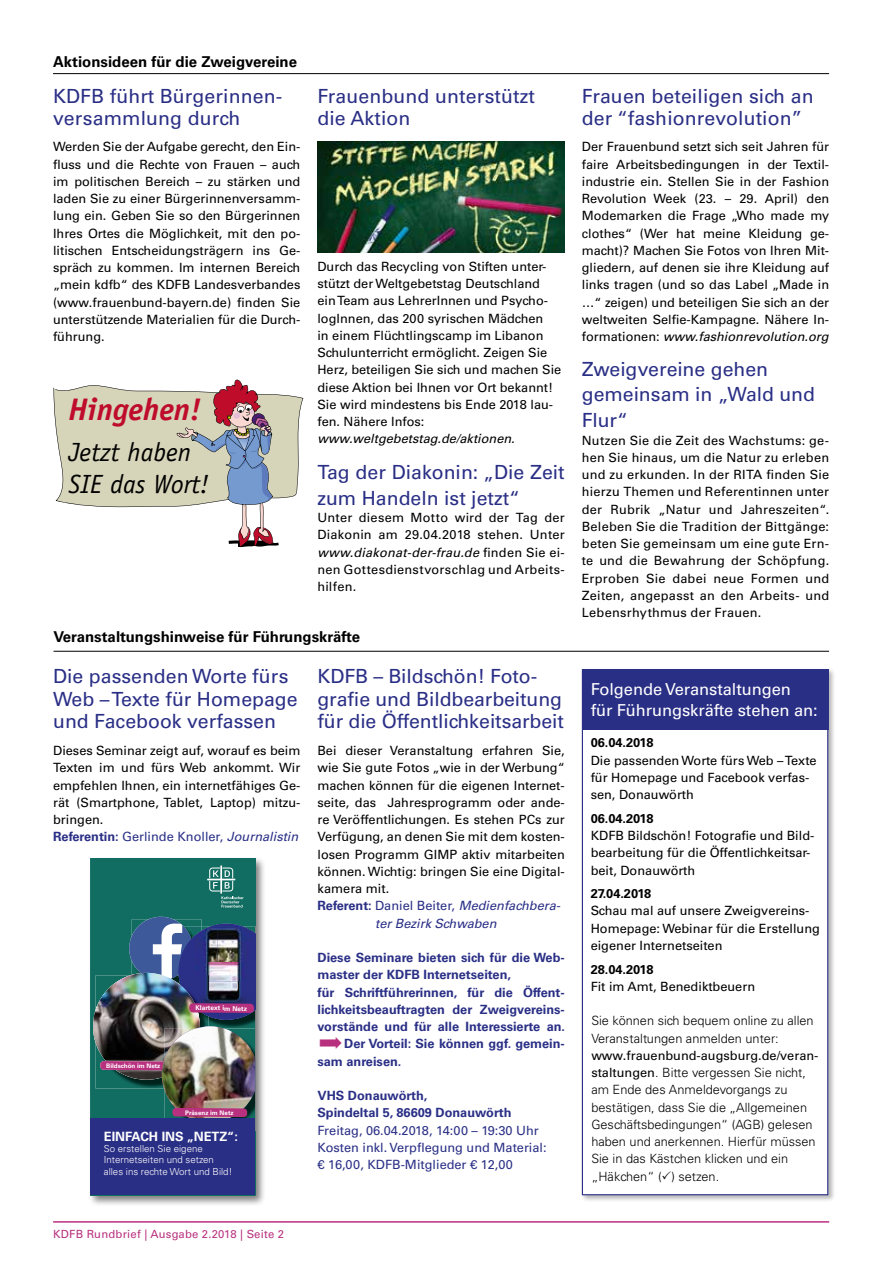
<style>
.page{position:relative;width:893px;height:1263px;background:#fff}
.page>*{position:absolute;margin:0;border:0;box-sizing:border-box;transform-origin:0 0}
.t1{font:italic 700 31.35px "Officina Sans";color:#be0c2a}
.t2{font:italic 26.4px/31.7px "Officina Sans";color:#000}
.t3{font:19.5px/22.5px "Univers LT Std";color:#2a2f86}
.t4{font:16.5px/21px "Univers LT Std";letter-spacing:-.005em;color:#fff}
.t5{font:700 15px "Univers LT Std";color:#000}
.t6{font:12.75px/17.2px "Univers LT Std";color:#000}
.t7{font:300 12.75px/17.2px "Univers LT Std";color:#000}
.t8{font:700 12.75px/17.2px "Univers LT Std";color:#2a2f86}
.t9{font:12.75px/17.2px "Univers LT Std";color:#2a2f86}
.t10{font:italic 12.75px "Univers LT Std";color:#2a2f86}
.t11{font:700 12.75px "Univers LT Std";color:#000}
.t12{font:italic 12.75px "Univers LT Std";color:#000}
.t13{font:700 12.75px "Univers LT Std";color:#fff}
.t14{font:11.25px "Univers LT Std";letter-spacing:.02em;color:#b8317f}
.t15{font:300 9.75px/11.4px "Univers LT Std";color:#fff}
.t16{font:700 6.6px "Univers LT Std";color:#fff}
.t17{font:700 6.3px "Univers LT Std";letter-spacing:-.01em;color:#fff}
.s1{font-style:italic}
.s2{font-weight:700;color:#2a2f86}
.s3{color:#2a2f86}
.s4{font-style:italic;color:#2a2f86}
.s5{font-weight:700;font-style:normal}
.s6{font-style:normal}
.s7{font-weight:400}
</style>
<div class="page">
<hr style="left:53px;top:1221px;width:776px;height:1px;background:#b8317f">
<hr style="left:54px;top:651px;width:775px;height:1px;background:#000">
<div style="left:580px;top:667px;width:256px;height:535px;background:#000;opacity:.3"></div>
<div style="left:582px;top:669px;width:246px;height:526px;background:#fff;border:1px solid #2a2f86"></div>
<div style="left:582px;top:669px;width:246px;height:60px;background:#2a2f86"></div>
<hr style="left:53px;top:73px;width:776px;height:1px;background:#000">
<div style="left:88px;top:856px;width:178px;height:350px;background:#000;opacity:.5"></div>
<div style="left:90px;top:859px;width:165px;height:259px;background:#116d61"></div>
<img style="left:209px;top:1020px;width:46px;height:6px">
<img style="left:96px;top:1046px;width:4px;height:42px">
<img style="left:200px;top:1020px;width:9px;height:6px">
<svg style="left:93px;top:973px;width:107px;height:107px"></svg>
<img style="left:94px;top:973px;width:35px;height:46px">
<img style="left:129px;top:917px;width:126px;height:103px">
<img style="left:100px;top:1026px;width:155px;height:92px">
<svg style="left:207px;top:865px;width:37px;height:42px;background:#3f897f"></svg>
<div style="left:90px;top:1118px;width:165px;height:77px;background:#2a2f86"></div>
<svg style="left:251px;top:1196px;width:8px;height:8px"></svg>
<img style="left:317px;top:141px;width:248px;height:112px">
<svg style="left:54px;top:379px;width:249px;height:168px"></svg>
<p class="t5" style="left:53px;top:53px;width:246px">Aktionsideen für die Zweigvereine</p>
<h3 class="t3" style="left:53px;top:85px;width:231px">KDFB führt Bürgerinnen&shy;versammlung durch</h3>
<p class="t6" style="left:53px;top:138px;width:249px;text-align:justify">Werden Sie der Aufgabe gerecht, den Ein&shy;fluss und die Rechte von Frauen – auch im politischen Bereich – zu stärken und laden Sie zu einer Bürgerinnenversamm&shy;lung ein. Geben Sie so den Bürgerinnen Ihres Ortes die Möglichkeit, mit den po&shy;litischen Entscheidungsträgern ins Ge&shy;spräch zu kommen. Im internen Bereich „mein kdfb“ des KDFB Landesverbandes (www.frauenbund-bayern.de) finden Sie unterstützende Materialien für die Durch&shy;führung.</p>
<h1 class="t1" style="left:68px;top:390px;width:134px">Hingehen!</h1>
<h2 class="t2" style="left:68px;top:437px;width:142px">Jetzt haben<br>SIE das Wort!</h2>
<h3 class="t3" style="left:317px;top:85px;width:219px">Frauenbund unterstützt die Aktion</h3>
<p class="t6" style="left:317px;top:258px;width:245px">Durch das Recycling von Stiften unter&shy;stützt der Weltgebetstag Deutschland ein Team aus LehrerInnen und Psycho&shy;logInnen, das 200 syrischen Mädchen<br>in einem Flüchtlingscamp im Libanon Schulunterricht ermöglicht. Zeigen Sie Herz, beteiligen Sie sich und machen Sie diese Aktion bei Ihnen vor Ort bekannt!<br>Sie wird mindestens bis Ende 2018 lau&shy;fen. Nähere Infos:</p>
<p class="t12" style="left:317px;top:431px;width:199px">www.weltgebetstag.de/aktionen.</p>
<h3 class="t3" style="left:317px;top:459px;width:249px;line-height:26px">Tag der Diakonin: „Die Zeit zum Handeln ist jetzt“</h3>
<p class="t6" style="left:317px;top:509px;width:249px;text-align:justify">Unter diesem Motto wird der Tag der Diakonin am 29.04.2018 stehen. Unter <span class="s1">www.diakonat-der-frau.de</span> finden Sie ei&shy;nen Gottesdienstvorschlag und Arbeits&shy;hilfen.</p>
<p class="t5" style="left:54px;top:628px;width:308px">Veranstaltungshinweise für Führungskräfte</p>
<h3 class="t3" style="left:53px;top:665px;width:246px">Die passenden Worte fürs<br>Web – Texte für Homepage und Facebook verfassen</h3>
<p class="t6" style="left:53px;top:742px;width:249px">Dieses Seminar zeigt auf, worauf es beim Texten im und fürs Web ankommt. Wir empfehlen Ihnen, ein internetfähiges Ge&shy;rät (Smartphone, Tablet, Laptop) mitzu&shy;bringen.<br><span class="s2">Referentin:</span> <span class="s3">Gerlinde Knoller,</span> <span class="s4">Journalistin</span></p>
<h3 class="t3" style="left:317px;top:665px;width:248px">KDFB – Bildschön! Foto&shy;grafie und Bildbearbeitung für die Öffentlichkeitsarbeit</h3>
<p class="t6" style="left:317px;top:742px;width:249px">Bei dieser Veranstaltung erfahren Sie,</p>
<p class="t6" style="left:317px;top:759px;width:249px">wie Sie gute Fotos „wie in der Werbung“</p>
<p class="t6" style="left:317px;top:776px;width:249px">machen können für die eigenen Internet-</p>
<p class="t6" style="left:317px;top:794px;width:249px">seite, das Jahresprogramm oder ande-</p>
<p class="t6" style="left:317px;top:811px;width:249px">re Veröffentlichungen. Es stehen PCs zur</p>
<p class="t6" style="left:317px;top:828px;width:249px">Verfügung, an denen Sie mit dem kosten-</p>
<p class="t6" style="left:317px;top:845px;width:249px">losen Programm GIMP aktiv mitarbeiten</p>
<p class="t6" style="left:317px;top:863px;width:249px">können. Wichtig: bringen Sie eine Digital-</p>
<p class="t6" style="left:317px;top:880px;width:73px">kamera mit.</p>
<p class="t10" style="left:317px;top:898px;width:244px"><span class="s5">Referent:</span> <span class="s6">Daniel Beiter,</span> Medienfachbera-</p>
<p class="t10" style="left:375px;top:915px;width:123px">ter Bezirk Schwaben</p>
<p class="t8" style="left:317px;top:949px;width:249px">Diese Seminare bieten sich für die Web-</p>
<p class="t8" style="left:317px;top:966px;width:195px">master der KDFB Internetseiten,</p>
<p class="t8" style="left:317px;top:984px;width:249px">für Schriftführerinnen, für die Öffent-</p>
<p class="t8" style="left:317px;top:1001px;width:249px">lichkeitsbeauftragten der Zweigvereins-</p>
<p class="t8" style="left:317px;top:1018px;width:249px">vorstände und für alle Interessierte an.</p>
<p class="t8" style="left:344px;top:1035px;width:222px">Der Vorteil: Sie können ggf. gemein-</p>
<p class="t8" style="left:317px;top:1053px;width:85px">sam anreisen.</p>
<p class="t8" style="left:317px;top:1087px;width:196px">VHS Donauwörth,<br>Spindeltal 5, 86609 Donauwörth</p>
<p class="t9" style="left:317px;top:1121px;width:231px">Freitag, 06.04.2018, 14:00 – 19:30 Uhr<br>Kosten inkl. Verpflegung und Material: € 16,00, KDFB-Mitglieder € 12,00</p>
<p class="t16" style="left:196px;top:1004px;width:53px;rotate:1deg">Klartext im Netz</p>
<p class="t17" style="left:106px;top:1062px;width:56px">Bildschön im Netz</p>
<p class="t17" style="left:185px;top:1109px;width:50px">Präsenz im Netz</p>
<p class="t13" style="left:104px;top:1129px;width:136px">EINFACH INS „NETZ“:</p>
<p class="t15" style="left:104px;top:1143px;width:130px">So erstellen Sie eigene<br>Internetseiten und setzen alles ins rechte Wort und Bild!</p>
<h3 class="t3" style="left:582px;top:85px;width:233px">Frauen beteiligen sich an der “fashionrevolution”</h3>
<p class="t6" style="left:582px;top:138px;width:249px;text-align:justify">Der Frauenbund setzt sich seit Jahren für faire Arbeitsbedingungen in der Textil&shy;industrie ein. Stellen Sie in der Fashion Revolution Week (23. – 29. April) den Modemarken die Frage „Who made my clothes“ (Wer hat meine Kleidung ge&shy;macht)? Machen Sie Fotos von Ihren Mit&shy;gliedern, auf denen sie ihre Kleidung auf links tragen (und so das Label „Made in …“ zeigen) und beteiligen Sie sich an der weltweiten Selfie-Kampagne. Nähere In&shy;formationen: <span class="s1">www.fashionrevolution.org</span></p>
<h3 class="t3" style="left:582px;top:356px;width:235px;line-height:26px">Zweigvereine gehen gemeinsam in „Wald und<br>Flur“</h3>
<p class="t6" style="left:582px;top:431px;width:249px;text-align:justify">Nutzen Sie die Zeit des Wachstums: ge&shy;hen Sie hinaus, um die Natur zu erleben und zu erkunden. In der RITA finden Sie hierzu Themen und Referentinnen unter der Rubrik „Natur und Jahreszeiten“.<br>Beleben Sie die Tradition der Bittgänge: beten Sie gemeinsam um eine gute Ern&shy;te und die Bewahrung der Schöpfung.<br>Erproben Sie dabei neue Formen und Zeiten, angepasst an den Arbeits- und Lebensrhythmus der Frauen.</p>
<p class="t4" style="left:591px;top:678px;width:229px">Folgende Veranstaltungen<br>für Führungskräfte stehen an:</p>
<p class="t11" style="left:591px;top:735px;width:64px">06.04.2018</p>
<p class="t6" style="left:591px;top:751px;width:228px">Die passenden Worte fürs Web – Texte für Homepage und Facebook verfas&shy;sen, Donauwörth</p>
<p class="t11" style="left:591px;top:811px;width:64px">06.04.2018</p>
<p class="t6" style="left:591px;top:827px;width:225px">KDFB Bildschön! Fotografie und Bild&shy;bearbeitung für die Öffentlichkeitsar&shy;beit, Donauwörth</p>
<p class="t11" style="left:591px;top:886px;width:62px">27.04.2018</p>
<p class="t6" style="left:591px;top:902px;width:231px">Schau mal auf unsere Zweigvereins-<br>Homepage: Webinar für die Erstellung eigener Internetseiten</p>
<p class="t11" style="left:591px;top:961px;width:64px">28.04.2018</p>
<p class="t6" style="left:591px;top:978px;width:166px">Fit im Amt, Benediktbeuern</p>
<p class="t7" style="left:591px;top:1012px;width:224px">Sie können sich bequem online zu allen<br>Veranstaltungen anmelden unter:</p>
<p class="t7" style="left:591px;top:1047px;width:229px"><span class="s7">www.frauenbund-augsburg.de/veran&shy;staltungen</span>. Bitte vergessen Sie nicht, am Ende des Anmeldevorgangs zu bestätigen, dass Sie die „Allgemeinen Geschäftsbedingungen“ (AGB) gelesen haben und anerkennen. Hierfür müssen Sie in das Kästchen klicken und ein „Häkchen“ ( ) setzen.</p>
<p class="t14" style="left:53px;top:1227px;width:233px">KDFB Rundbrief | Ausgabe 2.2018 | Seite 2</p>
</div>
